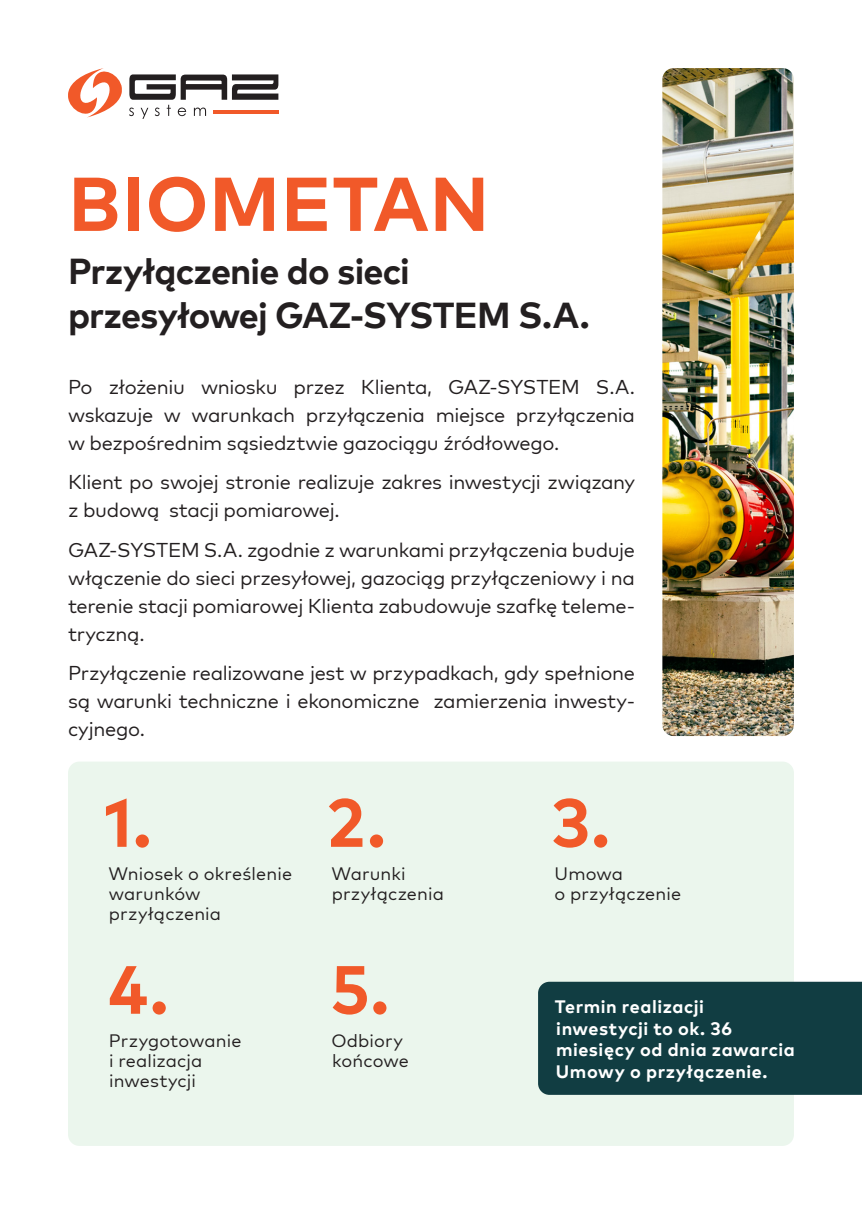
<style>
.page{position:relative;width:862px;height:1214px;background:#fff}
.page>*{position:absolute;margin:0;border:0;box-sizing:border-box;transform-origin:0 0}
.t1{font:700 76px "Mark Pro";letter-spacing:.01em;color:#f15929}
.tekst_mały{font:700 68px "Mark Pro";color:#f15929}
.Tytuł_mały{font:700 36px/44px "Mark Pro";letter-spacing:-.025em;color:#231f20}
.text{font:20px/28px "Mark Pro";letter-spacing:-.015em;color:#231f20;text-align:justify}
.tekst_mały-2{font:18px/20px "Mark Pro";letter-spacing:.01em;color:#231f20}
.t2{font:700 18px/21.6px "Mark Pro";letter-spacing:.03em;color:#fff}
</style>
<div class="page">
<svg style="left:129px;top:74px;width:149px;height:45px"></svg>
<svg style="left:68px;top:68px;width:54px;height:50px"></svg>
<hr style="left:213px;top:110px;width:65px;height:3px;background:#f15929">
<div style="left:68px;top:761px;width:726px;height:384px;background:#ebf6ed;border-radius:11px"></div>
<div style="left:538px;top:981px;width:324px;height:113px;background:#113d42"></div>
<img style="left:662px;top:68px;width:132px;height:668px">
<p class="t1" style="left:68px;top:146px;width:422px">BIOMETAN</p>
<p class="Tytuł_mały" style="left:68px;top:246px;width:523px">Przyłączenie do sieci przesyłowej GAZ-SYSTEM S.A.</p>
<p class="text" style="left:68px;top:371px;width:568px">Po złożeniu wniosku przez Klienta, GAZ-SYSTEM S.A. wskazuje w warunkach przyłączenia miejsce przyłączenia w bezpośrednim sąsiedztwie gazociągu źródłowego.</p>
<p class="text" style="left:68px;top:466px;width:568px">Klient po swojej stronie realizuje zakres inwestycji związany z budową stacji pomiarowej.</p>
<p class="text" style="left:68px;top:534px;width:568px">GAZ-SYSTEM S.A. zgodnie z warunkami przyłączenia buduje włączenie do sieci przesyłowej, gazociąg przyłączeniowy i na terenie stacji pomiarowej Klienta zabudowuje szafkę teleme&shy;tryczną.</p>
<p class="text" style="left:68px;top:657px;width:568px">Przyłączenie realizowane jest w przypadkach, gdy spełnione są warunki techniczne i ekonomiczne zamierzenia inwesty&shy;cyjnego.</p>
<p class="tekst_mały" style="left:104px;top:771px;width:49px">1.</p>
<p class="tekst_mały-2" style="left:109px;top:862px;width:185px">Wniosek o określenie warunków przyłączenia</p>
<p class="tekst_mały" style="left:108px;top:937px;width:62px">4.</p>
<p class="tekst_mały-2" style="left:109px;top:1028px;width:134px">Przygotowanie</p>
<p class="tekst_mały-2" style="left:109px;top:1048px;width:95px">i realizacja inwestycji</p>
<p class="tekst_mały" style="left:327px;top:771px;width:61px">2.</p>
<p class="tekst_mały-2" style="left:331px;top:862px;width:114px">Warunki przyłączenia</p>
<p class="tekst_mały" style="left:330px;top:937px;width:60px">5.</p>
<p class="tekst_mały-2" style="left:331px;top:1028px;width:79px">Odbiory końcowe</p>
<p class="tekst_mały" style="left:551px;top:771px;width:60px">3.</p>
<p class="tekst_mały-2" style="left:554px;top:862px;width:128px">Umowa<br>o przyłączenie</p>
<p class="t2" style="left:555px;top:994px;width:241px">Termin realizacji inwestycji to ok. 36 miesięcy od dnia zawarcia<br>Umowy o przyłączenie.</p>
</div>
